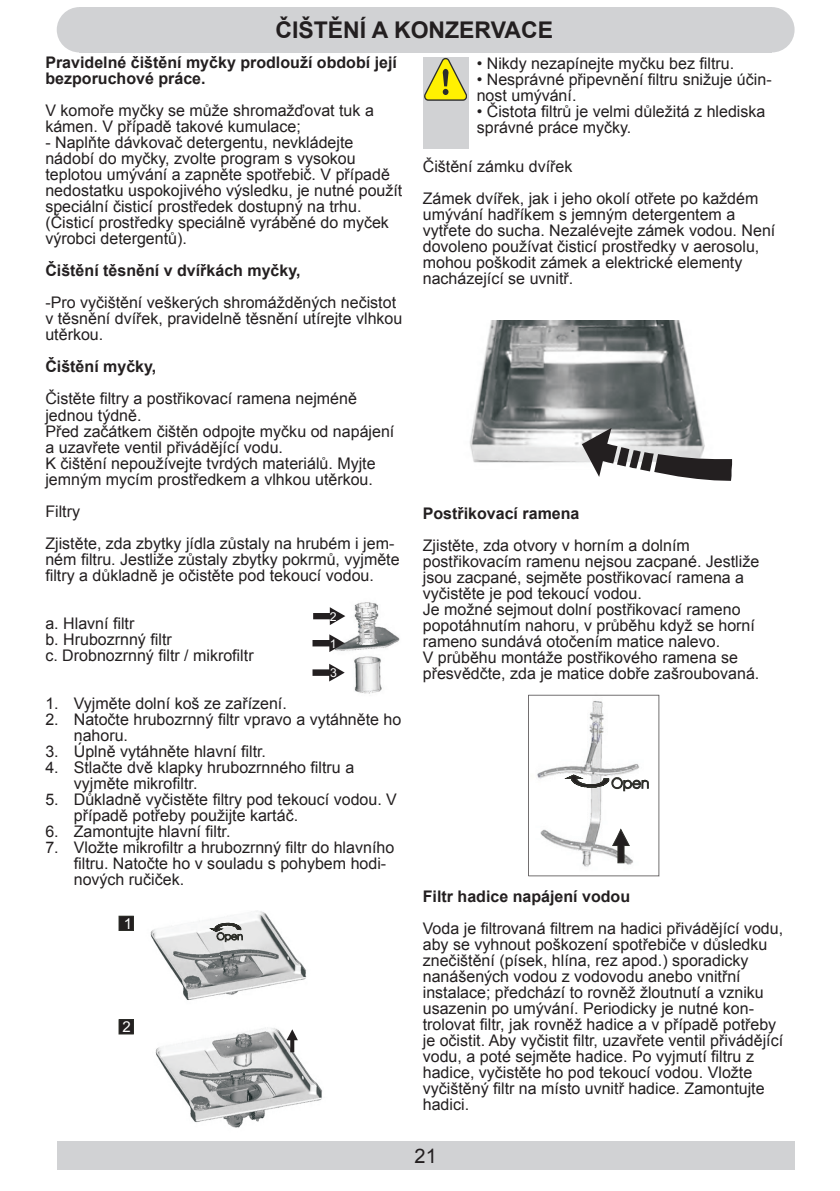
<style>
.page{position:relative;width:840px;height:1191px;background:#fff}
.page>*{position:absolute;margin:0;border:0;box-sizing:border-box;transform-origin:0 0}
.heading_5{font:700 23px "Arial";color:#231f20}
.t1{font:20px "Arial";color:#231f20}
.Arial_10_regular{font:16px/16px "Arial";color:#231f20}
.Wyliczenie{font:16px/16px "Arial";color:#231f20}
.Arial_10_regular-2{font:700 16px/16px "Arial";color:#231f20}
.t2{font:15px "Arial";color:#fff}
.t3{font:12.2px "Arial";color:#fff}
.t4{font:12px "Arial";color:#fff}
</style>
<div class="page">
<div style="left:57px;top:1141px;width:737px;height:28px;background:#d1d2d4"></div>
<div style="left:79px;top:7px;width:692px;height:45px;background:#d1d2d4"></div>
<div style="left:57px;top:7px;width:45px;height:45px;background:#d1d2d4;border-radius:50%"></div>
<div style="left:748px;top:7px;width:46px;height:45px;background:#d1d2d4;border-radius:50%"></div>
<div style="left:422px;top:57px;width:46px;height:91px;background:#d1d2d4"></div>
<svg style="left:424px;top:58px;width:42px;height:43px"></svg>
<img style="left:469px;top:320px;width:233px;height:143px">
<svg style="left:581px;top:428px;width:150px;height:53px"></svg>
<svg style="left:528px;top:695px;width:131px;height:181px"></svg>
<img style="left:344px;top:602px;width:56px;height:92px">
<svg style="left:313px;top:607px;width:32px;height:18px"></svg>
<svg style="left:312px;top:634px;width:32px;height:18px"></svg>
<svg style="left:312px;top:664px;width:32px;height:17px"></svg>
<img style="left:155px;top:1027px;width:167px;height:101px">
<img style="left:150px;top:911px;width:157px;height:89px">
<div style="left:119px;top:916px;width:14px;height:14px;background:#231f20"></div>
<div style="left:119px;top:916px;width:14px;height:14px;border:1px solid #2f302b"></div>
<div style="left:119px;top:1019px;width:14px;height:15px;background:#231f20"></div>
<div style="left:119px;top:1019px;width:14px;height:15px;border:1px solid #2f302b"></div>
<svg style="left:286px;top:1029px;width:12px;height:23px"></svg>
<svg style="left:210px;top:923px;width:33px;height:18px"></svg>
<p class="heading_5" style="left:275px;top:15px;width:279px">ČIŠTĚNÍ A KONZERVACE</p>
<p class="Arial_10_regular-2" style="left:45px;top:55px;width:353px">Pravidelné čištění myčky prodlouží období její bezporuchové práce.</p>
<p class="Arial_10_regular" style="left:45px;top:103px;width:330px">V komoře myčky se může shromažďovat tuk a kámen. V případě takové kumulace;</p>
<p class="Arial_10_regular" style="left:45px;top:135px;width:358px">- Naplňte dávkovač detergentu, nevkládejte nádobí do myčky, zvolte program s vysokou teplotou umývání a zapněte spotřebič. V případě nedostatku uspokojivého výsledku, je nutné použít speciální čisticí prostředek dostupný na trhu. (Čisticí prostředky speciálně vyráběné do myček výrobci detergentů).</p>
<p class="Arial_10_regular-2" style="left:45px;top:263px;width:256px">Čištění těsnění v dvířkách myčky,</p>
<p class="Arial_10_regular" style="left:45px;top:295px;width:358px">-Pro vyčištění veškerých shromážděných nečistot v těsnění dvířek, pravidelně těsnění utírejte vlhkou utěrkou.</p>
<p class="Arial_10_regular-2" style="left:45px;top:359px;width:112px">Čištění myčky,</p>
<p class="Arial_10_regular" style="left:45px;top:391px;width:313px">Čistěte filtry a postřikovací ramena nejméně jednou týdně.</p>
<p class="Arial_10_regular" style="left:45px;top:423px;width:350px">Před začátkem čištěn odpojte myčku od napájení a uzavřete ventil přivádějící vodu.</p>
<p class="Arial_10_regular" style="left:45px;top:455px;width:331px">K čištění nepoužívejte tvrdých materiálů. Myjte jemným mycím prostředkem a vlhkou utěrkou.</p>
<p class="Arial_10_regular" style="left:45px;top:503px;width:36px">Filtry</p>
<p class="Arial_10_regular" style="left:45px;top:535px;width:355px">Zjistěte, zda zbytky jídla zůstaly na hrubém i jem&shy;ném filtru. Jestliže zůstaly zbytky pokrmů, vyjměte filtry a důkladně je očistěte pod tekoucí vodou.</p>
<p class="Arial_10_regular" style="left:45px;top:615px;width:90px">a. Hlavní filtr</p>
<p class="Arial_10_regular" style="left:45px;top:631px;width:128px">b. Hrubozrnný filtr</p>
<p class="Arial_10_regular" style="left:45px;top:647px;width:210px">c. Drobnozrnný filtr / mikrofiltr</p>
<p class="Wyliczenie" style="left:45px;top:695px;width:243px">1. Vyjměte dolní koš ze zařízení.</p>
<p class="Wyliczenie" style="left:74px;top:711px;width:329px;text-indent:-28px">2. Natočte hrubozrnný filtr vpravo a vytáhněte ho nahoru.</p>
<p class="Wyliczenie" style="left:45px;top:743px;width:222px">3. Úplně vytáhněte hlavní filtr.</p>
<p class="Wyliczenie" style="left:74px;top:759px;width:282px;text-indent:-28px">4. Stlačte dvě klapky hrubozrnného filtru a vyjměte mikrofiltr.</p>
<p class="Wyliczenie" style="left:74px;top:791px;width:324px;text-indent:-28px">5. Důkladně vyčistěte filtry pod tekoucí vodou. V případě potřeby použijte kartáč.</p>
<p class="Wyliczenie" style="left:45px;top:823px;width:186px">6. Zamontujte hlavní filtr.</p>
<p class="Wyliczenie" style="left:74px;top:839px;width:322px;text-indent:-28px">7. Vložte mikrofiltr a hrubozrnný filtr do hlavního filtru. Natočte ho v souladu s pohybem hodi&shy;nových ručiček.</p>
<p class="Arial_10_regular" style="left:476px;top:55px;width:259px">• Nikdy nezapínejte myčku bez filtru.</p>
<p class="Arial_10_regular" style="left:476px;top:71px;width:296px">• Nesprávné připevnění filtru snižuje účin&shy;nost umývání.</p>
<p class="Arial_10_regular" style="left:476px;top:103px;width:290px">• Čistota filtrů je velmi důležitá z hlediska správné práce myčky.</p>
<p class="Wyliczenie" style="left:422px;top:159px;width:151px">Čištění zámku dvířek</p>
<p class="Wyliczenie" style="left:422px;top:191px;width:354px">Zámek dvířek, jak i jeho okolí otřete po každém umývání hadříkem s jemným detergentem a vytřete do sucha. Nezalévejte zámek vodou. Není dovoleno používat čisticí prostředky v aerosolu, mohou poškodit zámek a elektrické elementy nacházející se uvnitř.</p>
<p class="Arial_10_regular-2" style="left:422px;top:506px;width:158px">Postřikovací ramena</p>
<p class="Arial_10_regular" style="left:422px;top:538px;width:338px">Zjistěte, zda otvory v horním a dolním postřikovacím ramenu nejsou zacpané. Jestliže jsou zacpané, sejměte postřikovací ramena a vyčistěte je pod tekoucí vodou.</p>
<p class="Arial_10_regular" style="left:422px;top:602px;width:333px">Je možné sejmout dolní postřikovací rameno popotáhnutím nahoru, v průběhu když se horní rameno sundává otočením matice nalevo.</p>
<p class="Arial_10_regular" style="left:422px;top:650px;width:338px">V průběhu montáže postřikového ramena se přesvědčte, zda je matice dobře zašroubovaná.</p>
<p class="t3" style="left:330px;top:608px;width:8px">2</p>
<p class="t4" style="left:329px;top:636px;width:8px">1</p>
<p class="t3" style="left:330px;top:664px;width:8px">3</p>
<p class="Arial_10_regular-2" style="left:422px;top:888px;width:209px">Filtr hadice napájení vodou</p>
<p class="Arial_10_regular" style="left:422px;top:920px;width:361px">Voda je filtrovaná filtrem na hadici přivádějící vodu, aby se vyhnout poškození spotřebiče v důsledku znečištění (písek, hlína, rez apod.) sporadicky nanášených vodou z vodovodu anebo vnitřní instalace; předchází to rovněž žloutnutí a vzniku usazenin po umývání. Periodicky je nutné kon&shy;trolovat filtr, jak rovněž hadice a v případě potřeby je očistit. Aby vyčistit filtr, uzavřete ventil přivádějící vodu, a poté sejměte hadice. Po vyjmutí filtru z hadice, vyčistěte ho pod tekoucí vodou. Vložte vyčištěný filtr na místo uvnitř hadice. Zamontujte hadici.</p>
<p class="t2" style="left:124px;top:913px;width:10px">1</p>
<p class="t2" style="left:122px;top:1017px;width:10px">2</p>
<p class="t1" style="left:414px;top:1142px;width:24px">21</p>
</div>
